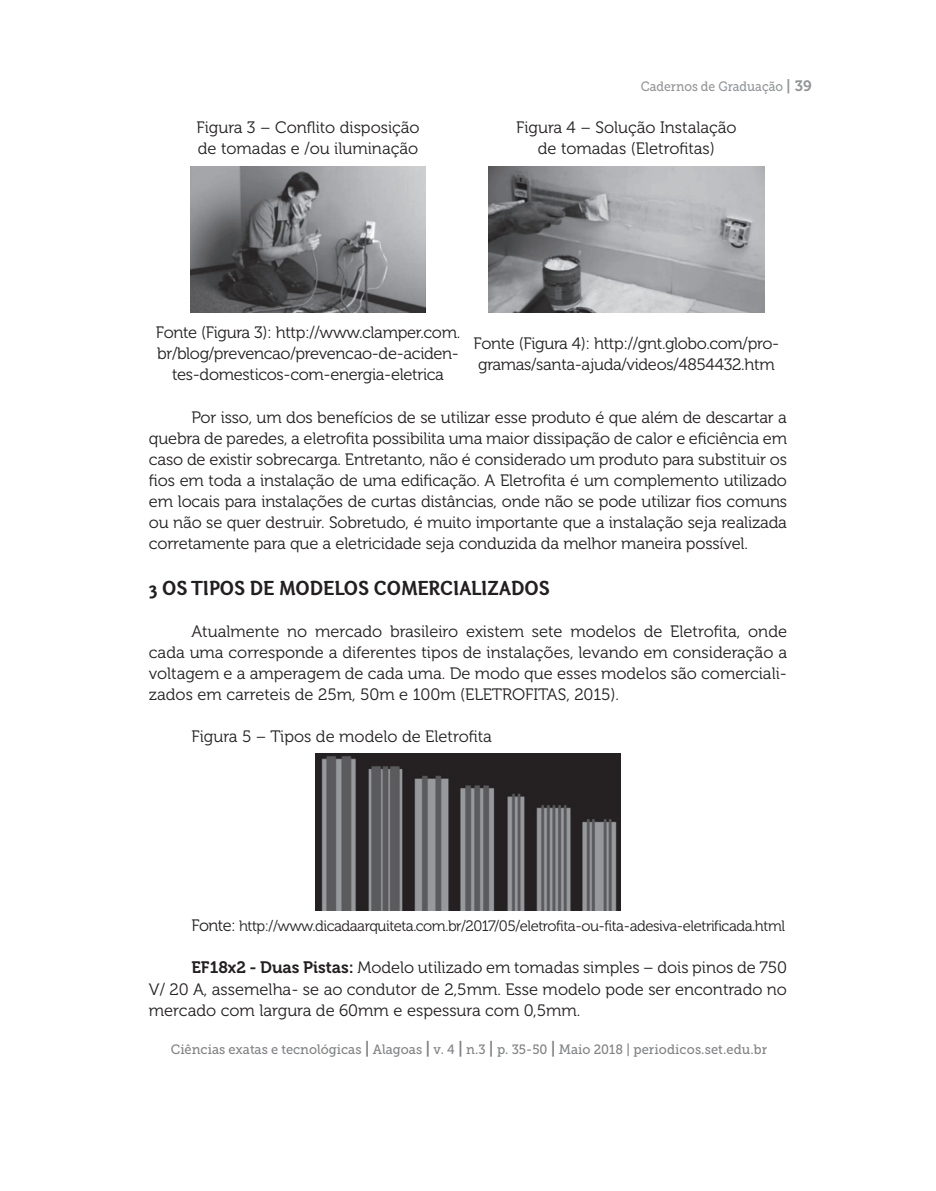
<style>
.page{position:relative;width:936px;height:1191px;background:#fff}
.page>*{position:absolute;margin:0;border:0;box-sizing:border-box;transform-origin:0 0}
.t1{font:21px "Otari Bold Limited";color:#231f20}
.t2{font:16.5px/21px "Museo 300";letter-spacing:-.01em;color:#231f20;text-align:justify}
.t3{font:15px "Museo 300";letter-spacing:-.03em;color:#231f20}
.t4{font:13.5px "Museo Slab 500";color:#808285;scale:.95 1}
.t5{font:13.5px "Museo Slab 500";color:#939598;scale:.9 1}
.s1{font-family:"Museo 700";font-size:15px}
.s2{font-size:16.5px}
.s3{font-family:"Museo 700"}
.s4{font-family:"Museo 700";font-size:16.5px}
</style>
<div class="page">
<img style="left:190px;top:166px;width:236px;height:147px">
<img style="left:488px;top:167px;width:276px;height:145px">
<img style="left:316px;top:753px;width:304px;height:157px">
<p class="t5" style="left:640px;top:79px;width:191px">Cadernos de Graduação <span class="s1">| 39</span></p>
<p class="t2" style="left:196px;top:117px;width:225px">Figura 3 – Conflito disposição de tomadas e /ou iluminação</p>
<p class="t2" style="left:516px;top:117px;width:222px;text-align:center">Figura 4 – Solução Instalação de tomadas (Eletrofitas)</p>
<p class="t2" style="left:156px;top:322px;width:306px;text-align:center">Fonte (Figura 3): http://www.clamper.com. br/blog/prevencao/prevencao-de-aciden&shy;tes-domesticos-com-energia-eletrica</p>
<p class="t2" style="left:473px;top:333px;width:307px">Fonte (Figura 4): http://gnt.globo.com/pro&shy;gramas/santa-ajuda/videos/4854432.htm</p>
<p class="t2" style="left:149px;top:407px;width:639px;text-indent:43px">Por isso, um dos benefícios de se utilizar esse produto é que além de descartar a quebra de paredes, a eletrofita possibilita uma maior dissipação de calor e eficiência em caso de existir sobrecarga. Entretanto, não é considerado um produto para substituir os fios em toda a instalação de uma edificação. A Eletrofita é um complemento utilizado em locais para instalações de curtas distâncias, onde não se pode utilizar fios comuns ou não se quer destruir. Sobretudo, é muito importante que a instalação seja realizada corretamente para que a eletricidade seja conduzida da melhor maneira possível.</p>
<p class="t1" style="left:149px;top:575px;width:402px">3 OS TIPOS DE MODELOS COMERCIALIZADOS</p>
<p class="t2" style="left:149px;top:621px;width:639px;text-indent:43px">Atualmente no mercado brasileiro existem sete modelos de Eletrofita, onde cada uma corresponde a diferentes tipos de instalações, levando em consideração a voltagem e a amperagem de cada uma. De modo que esses modelos são comerciali&shy;zados em carreteis de 25m, 50m e 100m (ELETROFITAS, 2015).</p>
<p class="t2" style="left:191px;top:726px;width:302px">Figura 5 – Tipos de modelo de Eletrofita</p>
<p class="t3" style="left:191px;top:918px;width:595px"><span class="s2">Fonte:</span> http://www.dicadaarquiteta.com.br/2017/05/eletrofita-ou-fita-adesiva-eletrificada.html</p>
<p class="t2" style="left:149px;top:957px;width:639px;text-indent:43px"><span class="s3">EF18x2 - Duas Pistas:</span> Modelo utilizado em tomadas simples – dois pinos de 750<br>V/ 20 A, assemelha- se ao condutor de 2,5mm. Esse modelo pode ser encontrado no mercado com largura de 60mm e espessura com 0,5mm.</p>
<p class="t4" style="left:171px;top:1041px;width:629px">Ciências exatas e tecnológicas <span class="s4">|</span> Alagoas <span class="s4">|</span> v. 4 <span class="s4">|</span> n.3 <span class="s4">|</span> p. 35-50 <span class="s4">|</span> Maio 2018 | periodicos.set.edu.br</p>
</div>
